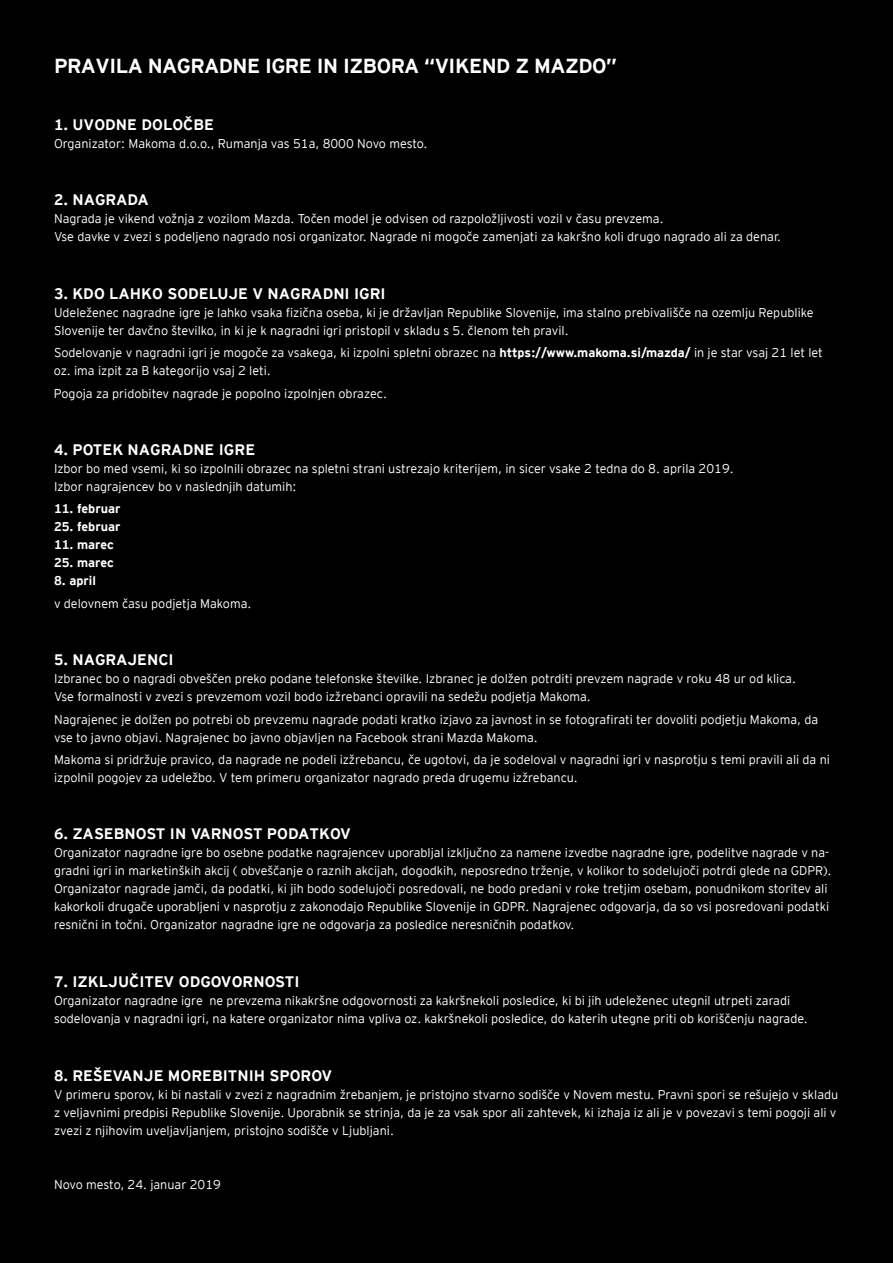
<style>
.page{position:relative;width:893px;height:1263px;background:#000}
.page>*{position:absolute;margin:0;border:0;box-sizing:border-box;transform-origin:0 0}
.t1{font:700 24px "Interstate Mazda";letter-spacing:-.02em;color:#fff}
.t2{font:700 18px "Interstate Mazda";color:#fff}
.t3{font:300 15px/18px "Interstate Mazda";color:#fff}
.t4{font:700 15px "Interstate Mazda";color:#fff}
.s1{font-weight:700}
</style>
<div class="page">
<h1 class="t1" style="left:54px;top:54px;width:565px">PRAVILA NAGRADNE IGRE IN IZBORA “VIKEND Z MAZDO”</h1>
<p class="t2" style="left:54px;top:115px;width:161px">1. UVODNE DOLOČBE</p>
<p class="t3" style="left:54px;top:134px;width:375px">Organizator: Makoma d.o.o., Rumanja vas 51a, 8000 Novo mesto.</p>
<p class="t2" style="left:54px;top:191px;width:96px">2. NAGRADA</p>
<p class="t3" style="left:54px;top:210px;width:729px">Nagrada je vikend vožnja z vozilom Mazda. Točen model je odvisen od razpoložljivosti vozil v času prevzema.<br>Vse davke v zvezi s podeljeno nagrado nosi organizator. Nagrade ni mogoče zamenjati za kakršno koli drugo nagrado ali za denar.</p>
<p class="t2" style="left:54px;top:284px;width:333px">3. KDO LAHKO SODELUJE V NAGRADNI IGRI</p>
<p class="t3" style="left:54px;top:303px;width:761px">Udeleženec nagradne igre je lahko vsaka fizična oseba, ki je državljan Republike Slovenije, ima stalno prebivališče na ozemlju Republike<br>Slovenije ter davčno številko, in ki je k nagradni igri pristopil v skladu s 5. členom teh pravil.</p>
<p class="t3" style="left:54px;top:344px;width:770px">Sodelovanje v nagradni igri je mogoče za vsakega, ki izpolni spletni obrazec na <span class="s1">https://www.makoma.si/mazda/</span> in je star vsaj 21 let let oz. ima izpit za B kategorijo vsaj 2 leti.</p>
<p class="t3" style="left:54px;top:384px;width:334px">Pogoja za pridobitev nagrade je popolno izpolnjen obrazec.</p>
<p class="t2" style="left:54px;top:441px;width:203px">4. POTEK NAGRADNE IGRE</p>
<p class="t3" style="left:54px;top:460px;width:681px">Izbor bo med vsemi, ki so izpolnili obrazec na spletni strani ustrezajo kriterijem, in sicer vsake 2 tedna do 8. aprila 2019.<br>Izbor nagrajencev bo v naslednjih datumih:</p>
<p class="t4" style="left:54px;top:501px;width:68px">11. februar</p>
<p class="t4" style="left:54px;top:519px;width:68px">25. februar</p>
<p class="t4" style="left:54px;top:537px;width:61px">11. marec</p>
<p class="t4" style="left:54px;top:555px;width:61px">25. marec</p>
<p class="t4" style="left:54px;top:573px;width:43px">8. april</p>
<p class="t3" style="left:54px;top:594px;width:199px">v delovnem času podjetja Makoma.</p>
<p class="t2" style="left:54px;top:651px;width:121px">5. NAGRAJENCI</p>
<p class="t3" style="left:54px;top:670px;width:743px">Izbranec bo o nagradi obveščen preko podane telefonske številke. Izbranec je dolžen potrditi prevzem nagrade v roku 48 ur od klica.<br>Vse formalnosti v zvezi s prevzemom vozil bodo izžrebanci opravili na sedežu podjetja Makoma.</p>
<p class="t3" style="left:54px;top:710px;width:766px">Nagrajenec je dolžen po potrebi ob prevzemu nagrade podati kratko izjavo za javnost in se fotografirati ter dovoliti podjetju Makoma, da vse to javno objavi. Nagrajenec bo javno objavljen na Facebook strani Mazda Makoma.</p>
<p class="t3" style="left:54px;top:750px;width:777px">Makoma si pridržuje pravico, da nagrade ne podeli izžrebancu, če ugotovi, da je sodeloval v nagradni igri v nasprotju s temi pravili ali da ni izpolnil pogojev za udeležbo. V tem primeru organizator nagrado preda drugemu izžrebancu.</p>
<p class="t2" style="left:54px;top:825px;width:298px">6. ZASEBNOST IN VARNOST PODATKOV</p>
<p class="t3" style="left:54px;top:844px;width:779px">Organizator nagradne igre bo osebne podatke nagrajencev uporabljal izključno za namene izvedbe nagradne igre, podelitve nagrade v na&shy;gradni igri in marketinških akcij ( obveščanje o raznih akcijah, dogodkih, neposredno trženje, v kolikor to sodelujoči potrdi glede na GDPR).<br>Organizator nagrade jamči, da podatki, ki jih bodo sodelujoči posredovali, ne bodo predani v roke tretjim osebam, ponudnikom storitev ali kakorkoli drugače uporabljeni v nasprotju z zakonodajo Republike Slovenije in GDPR. Nagrajenec odgovarja, da so vsi posredovani podatki resnični in točni. Organizator nagradne igre ne odgovarja za posledice neresničnih podatkov.</p>
<p class="t2" style="left:54px;top:972px;width:247px">7. IZKLJUČITEV ODGOVORNOSTI</p>
<p class="t3" style="left:54px;top:991px;width:755px">Organizator nagradne igre ne prevzema nikakršne odgovornosti za kakršnekoli posledice, ki bi jih udeleženec utegnil utrpeti zaradi sodelovanja v nagradni igri, na katere organizator nima vpliva oz. kakršnekoli posledice, do katerih utegne priti ob koriščenju nagrade.</p>
<p class="t2" style="left:54px;top:1066px;width:280px">8. REŠEVANJE MOREBITNIH SPOROV</p>
<p class="t3" style="left:54px;top:1085px;width:786px">V primeru sporov, ki bi nastali v zvezi z nagradnim žrebanjem, je pristojno stvarno sodišče v Novem mestu. Pravni spori se rešujejo v skladu z veljavnimi predpisi Republike Slovenije. Uporabnik se strinja, da je za vsak spor ali zahtevek, ki izhaja iz ali je v povezavi s temi pogoji ali v zvezi z njihovim uveljavljanjem, pristojno sodišče v Ljubljani.</p>
<p class="t3" style="left:54px;top:1175px;width:169px">Novo mesto, 24. januar 2019</p>
</div>
